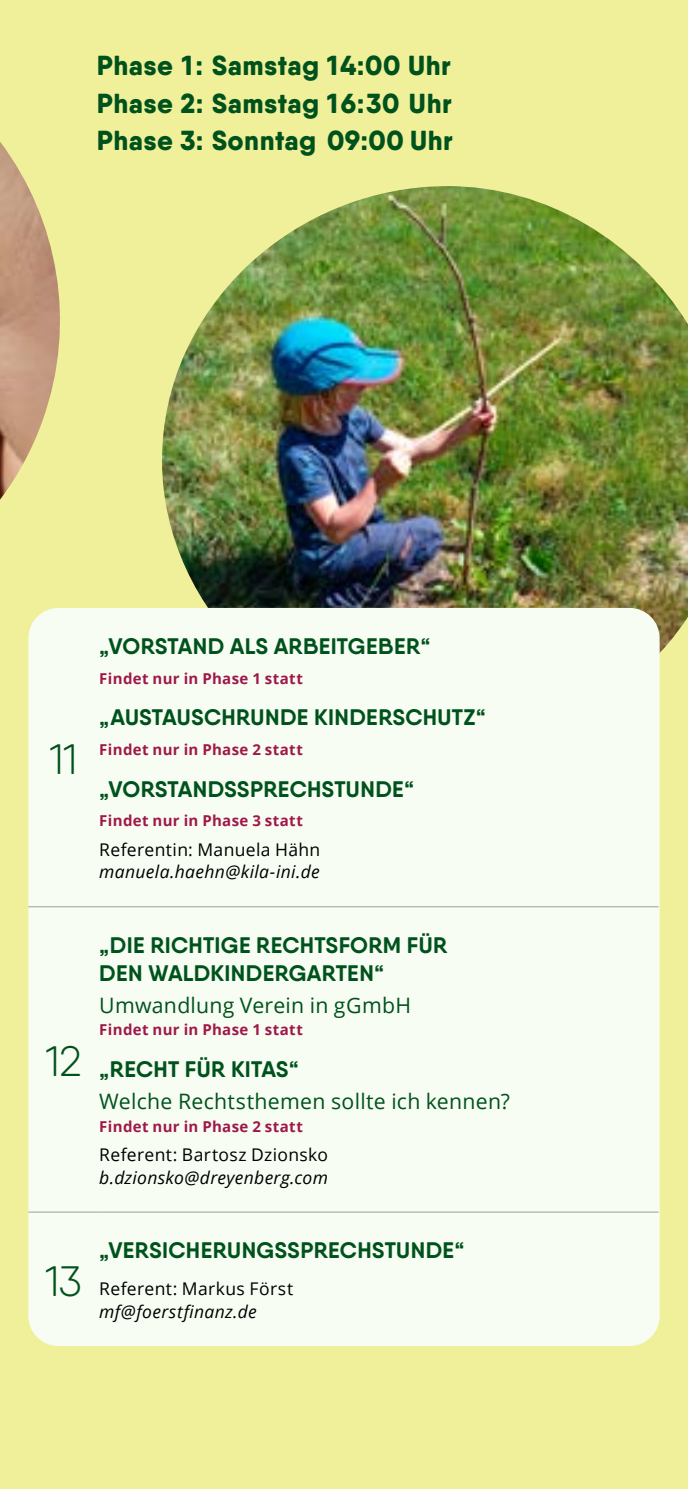
<style>
.page{position:relative;width:688px;height:1489px;background:#fff}
.page>*{position:absolute;margin:0;border:0;box-sizing:border-box;transform-origin:0 0}
.t1{font:300 42.5px "Qanelas Soft";color:#00521d}
.t2{font:800 27.5px/37.5px "Qanelas Soft";letter-spacing:.02em;color:#00521d;text-align:justify}
.t3{font:700 22.5px/27.5px "Qanelas Soft";letter-spacing:.015em;color:#00521d}
.t4{font:21.25px "Open Sans";letter-spacing:.015em;color:#00521d}
.t5{font:italic 17.5px "Open Sans";letter-spacing:.02em;color:#000}
.t6{font:17.5px "Open Sans";letter-spacing:.02em;color:#000}
.t7{font:700 15px "Open Sans";letter-spacing:.025em;color:#9f184a}
</style>
<div class="page">
<div style="left:0;top:0;width:687px;height:1488px;background:#f0ef9a"></div>
<img style="left:0;top:142px;width:60px;height:357px">
<img style="left:162px;top:186px;width:525px;height:554px">
<div style="left:28px;top:608px;width:631px;height:737px;background:#f7fdf2;border-radius:30px"></div>
<hr style="left:28px;top:1211px;width:71px;height:1px;background:#9c9c9d">
<hr style="left:99px;top:1211px;width:559px;height:1px;background:#9c9c9d">
<hr style="left:28px;top:906px;width:71px;height:1px;background:#9c9c9d">
<hr style="left:99px;top:906px;width:559px;height:1px;background:#9c9c9d">
<p class="t2" style="left:97px;top:47px;width:357px">Phase 1: Samstag 14:00 Uhr Phase 2: Samstag 16:30 Uhr Phase 3: Sonntag 09:00 Uhr</p>
<h1 class="t1" style="left:50px;top:733px;width:29px">11</h1>
<p class="t3" style="left:99px;top:632px;width:332px">„VORSTAND ALS ARBEITGEBER“</p>
<p class="t7" style="left:99px;top:667px;width:205px">Findet nur in Phase 1 statt</p>
<p class="t3" style="left:99px;top:703px;width:388px">„AUSTAUSCHRUNDE KINDERSCHUTZ“</p>
<p class="t7" style="left:99px;top:739px;width:205px">Findet nur in Phase 2 statt</p>
<p class="t3" style="left:99px;top:775px;width:316px">„VORSTANDSSPRECHSTUNDE“</p>
<p class="t7" style="left:99px;top:810px;width:205px">Findet nur in Phase 3 statt</p>
<p class="t6" style="left:99px;top:837px;width:222px">Referentin: Manuela Hähn</p>
<p class="t5" style="left:99px;top:860px;width:222px">manuela.haehn@kila-ini.de</p>
<h1 class="t1" style="left:46px;top:1035px;width:38px">12</h1>
<p class="t3" style="left:99px;top:931px;width:349px">„DIE RICHTIGE RECHTSFORM FÜR<br>DEN WALDKINDERGARTEN“</p>
<p class="t4" style="left:99px;top:990px;width:313px">Umwandlung Verein in gGmbH</p>
<p class="t7" style="left:99px;top:1019px;width:205px">Findet nur in Phase 1 statt</p>
<p class="t3" style="left:99px;top:1055px;width:201px">„RECHT FÜR KITAS“</p>
<p class="t4" style="left:99px;top:1086px;width:412px">Welche Rechtsthemen sollte ich kennen?</p>
<p class="t7" style="left:99px;top:1115px;width:205px">Findet nur in Phase 2 statt</p>
<p class="t6" style="left:99px;top:1142px;width:230px">Referent: Bartosz Dzionsko</p>
<p class="t5" style="left:99px;top:1165px;width:230px">b.dzionsko@dreyenberg.com</p>
<h1 class="t1" style="left:46px;top:1255px;width:38px">13</h1>
<p class="t3" style="left:99px;top:1236px;width:367px">„VERSICHERUNGSSPRECHSTUNDE“</p>
<p class="t6" style="left:99px;top:1276px;width:195px">Referent: Markus Först</p>
<p class="t5" style="left:99px;top:1299px;width:159px">mf@foerstfinanz.de</p>
</div>
